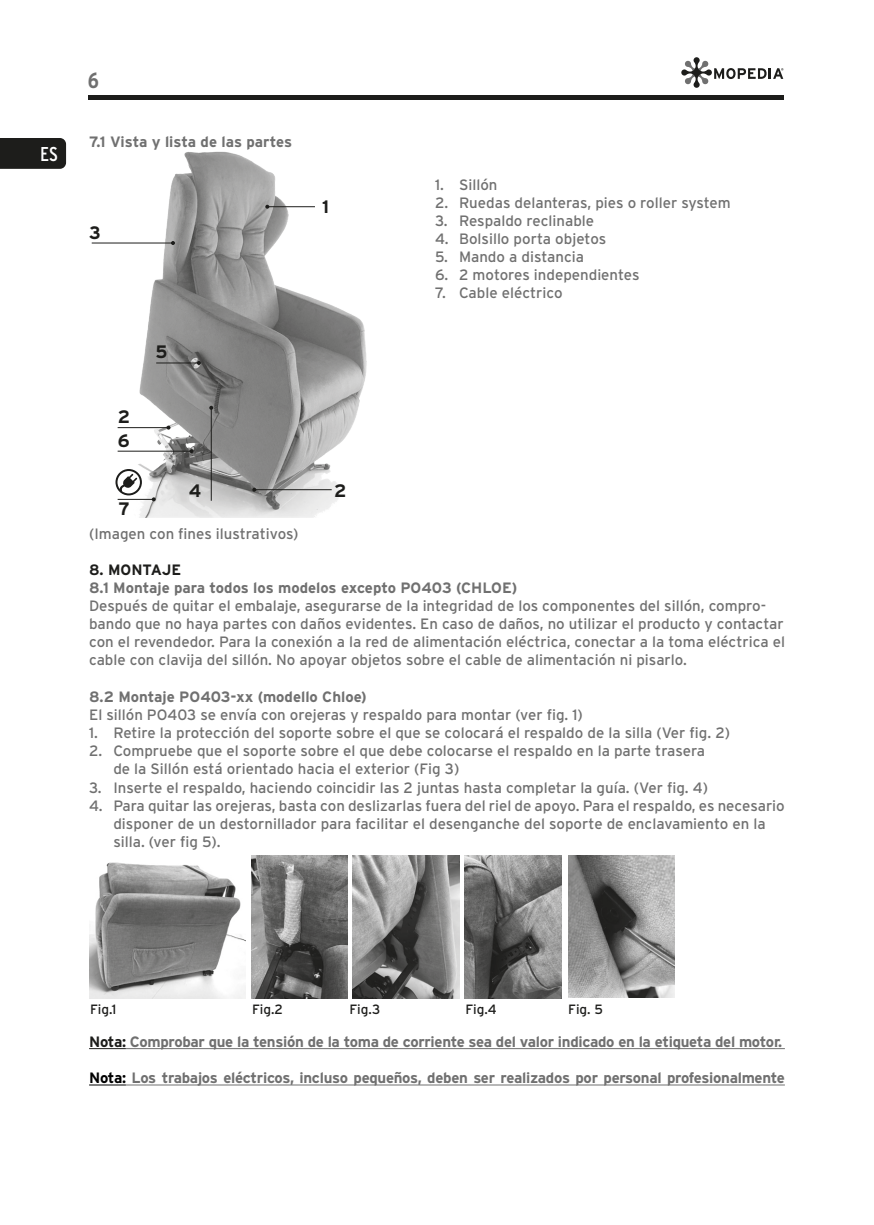
<style>
.page{position:relative;width:874px;height:1225px;background:#fff}
.page>*{position:absolute;margin:0;border:0;box-sizing:border-box;transform-origin:0 0}
.t1{font:700 22px "Interstate Condensed";color:#707070}
.t2{font:20px "Interstate Condensed";color:#fff}
.t3{font:700 18px "Interstate";color:#1d1d1b}
.Sottoparagrafi{font:15px/18.2px "Interstate";color:#707070}
.Sottoparagrafi-2{font:700 15px "Interstate";letter-spacing:-.02em;color:#707070}
.Sottoparagrafi-3{font:700 15px "Interstate";color:#707070}
.PARAGRAFI{font:15px "Interstate";color:#707070}
.PARAGRAFI-2{font:700 15px "Interstate";color:#1d1d1b}
.t4{font:13.4px "Interstate";color:#1d1d1b}
.s1{font-weight:700}
.s2{color:#1d1d1b}
.s3{color:#000}
</style>
<div class="page">
<div style="left:88px;top:95px;width:695px;height:5px;background:#1d1d1b"></div>
<svg style="left:681px;top:57px;width:102px;height:31px"></svg>
<div style="left:0;top:138px;width:66px;height:31px;background:#1d1d1b"></div>
<hr style="left:89px;top:1048px;width:37px;height:1px;background:#1d1d1b">
<hr style="left:126px;top:1048px;width:658px;height:1px;background:#707070">
<hr style="left:89px;top:1084px;width:37px;height:1px;background:#000">
<hr style="left:126px;top:1084px;width:658px;height:1px;background:#707070">
<img style="left:92px;top:151px;width:275px;height:366px">
<hr style="left:92px;top:242px;width:81px;height:1px;background:#1d1d1b">
<svg style="left:171px;top:241px;width:4px;height:4px"></svg>
<hr style="left:211px;top:408px;width:1px;height:93px;background:#1d1d1b">
<svg style="left:209px;top:406px;width:4px;height:4px"></svg>
<hr style="left:156px;top:362px;width:43px;height:1px;background:#1d1d1b">
<svg style="left:197px;top:361px;width:4px;height:4px"></svg>
<hr style="left:118px;top:499px;width:36px;height:1px;background:#1d1d1b">
<svg style="left:152px;top:497px;width:4px;height:4px"></svg>
<div style="left:115px;top:469px;width:27px;height:26px;border:2px solid #1d1d1b;border-radius:50%"></div>
<svg style="left:119px;top:474px;width:18px;height:18px"></svg>
<hr style="left:267px;top:206px;width:48px;height:1px;background:#1d1d1b">
<svg style="left:265px;top:205px;width:4px;height:4px"></svg>
<hr style="left:254px;top:489px;width:77px;height:1px;background:#1d1d1b">
<svg style="left:252px;top:488px;width:4px;height:4px"></svg>
<hr style="left:118px;top:427px;width:50px;height:1px;background:#1d1d1b">
<svg style="left:166px;top:425px;width:4px;height:4px"></svg>
<hr style="left:118px;top:451px;width:73px;height:1px;background:#1d1d1b">
<svg style="left:189px;top:449px;width:4px;height:4px"></svg>
<img style="left:89px;top:862px;width:156px;height:136px">
<img style="left:251px;top:855px;width:96px;height:143px">
<img style="left:352px;top:855px;width:107px;height:143px">
<img style="left:464px;top:855px;width:96px;height:143px">
<img style="left:568px;top:856px;width:106px;height:141px">
<h2 class="t2" style="left:40px;top:143px;width:19px">ES</h2>
<h1 class="t1" style="left:88px;top:68px;width:13px">6</h1>
<p class="Sottoparagrafi-2" style="left:89px;top:134px;width:204px">7.1 Vista y lista de las partes</p>
<p class="t3" style="left:89px;top:223px;width:13px">3</p>
<p class="t3" style="left:322px;top:196px;width:8px">1</p>
<p class="t3" style="left:118px;top:406px;width:14px">2</p>
<p class="t3" style="left:118px;top:430px;width:13px">6</p>
<p class="t3" style="left:118px;top:499px;width:13px">7</p>
<p class="t3" style="left:155px;top:342px;width:14px">5</p>
<p class="t3" style="left:189px;top:480px;width:14px">4</p>
<p class="t3" style="left:334px;top:480px;width:14px">2</p>
<p class="Sottoparagrafi" style="left:435px;top:176px;width:64px">1. Sillón</p>
<p class="Sottoparagrafi" style="left:435px;top:194px;width:297px">2. Ruedas delanteras, pies o roller system</p>
<p class="Sottoparagrafi" style="left:435px;top:212px;width:161px">3. Respaldo reclinable</p>
<p class="Sottoparagrafi" style="left:435px;top:230px;width:173px">4. Bolsillo porta objetos</p>
<p class="Sottoparagrafi" style="left:435px;top:248px;width:150px">5. Mando a distancia</p>
<p class="Sottoparagrafi" style="left:435px;top:266px;width:206px">6. 2 motores independientes</p>
<p class="Sottoparagrafi" style="left:435px;top:284px;width:129px">7. Cable eléctrico</p>
<p class="PARAGRAFI" style="left:89px;top:525px;width:211px">(Imagen con fines ilustrativos)</p>
<p class="PARAGRAFI-2" style="left:89px;top:561px;width:94px">8. MONTAJE</p>
<p class="Sottoparagrafi-3" style="left:89px;top:579px;width:429px">8.1 Montaje para todos los modelos excepto PO403 (CHLOE)</p>
<p class="Sottoparagrafi" style="left:89px;top:596px;width:697px">Después de quitar el embalaje, asegurarse de la integridad de los componentes del sillón, compro&shy;bando que no haya partes con daños evidentes. En caso de daños, no utilizar el producto y contactar con el revendedor. Para la conexión a la red de alimentación eléctrica, conectar a la toma eléctrica el cable con clavija del sillón. No apoyar objetos sobre el cable de alimentación ni pisarlo.</p>
<p class="Sottoparagrafi" style="left:89px;top:687px;width:495px"><span class="s1">8.2 Montaje PO403-xx (modello Chloe)<br></span>El sillón PO403 se envía con orejeras y respaldo para montar (ver fig. 1)</p>
<p class="Sottoparagrafi" style="left:89px;top:723px;width:642px">1. Retire la protección del soporte sobre el que se colocará el respaldo de la silla (Ver fig. 2)</p>
<p class="Sottoparagrafi" style="left:89px;top:741px;width:617px">2. Compruebe que el soporte sobre el que debe colocarse el respaldo en la parte trasera</p>
<p class="Sottoparagrafi" style="left:113px;top:760px;width:347px">de la Sillón está orientado hacia el exterior (Fig 3)</p>
<p class="Sottoparagrafi" style="left:89px;top:778px;width:620px">3. Inserte el respaldo, haciendo coincidir las 2 juntas hasta completar la guía. (Ver fig. 4)</p>
<p class="Sottoparagrafi" style="left:89px;top:796px;width:696px">4. Para quitar las orejeras, basta con deslizarlas fuera del riel de apoyo. Para el respaldo, es necesario</p>
<p class="Sottoparagrafi" style="left:113px;top:814px;width:653px">disponer de un destornillador para facilitar el desenganche del soporte de enclavamiento en la</p>
<p class="Sottoparagrafi" style="left:113px;top:832px;width:109px">silla. (ver fig 5).</p>
<p class="t4" style="left:90px;top:1002px;width:28px">Fig.1</p>
<p class="t4" style="left:252px;top:1002px;width:33px">Fig.2</p>
<p class="t4" style="left:349px;top:1002px;width:32px">Fig.3</p>
<p class="t4" style="left:465px;top:1002px;width:33px">Fig.4</p>
<p class="t4" style="left:568px;top:1002px;width:36px">Fig. 5</p>
<p class="Sottoparagrafi-2" style="left:89px;top:1033px;width:694px"><span class="s2">Nota:</span> Comprobar que la tensión de la toma de corriente sea del valor indicado en la etiqueta del motor.</p>
<p class="Sottoparagrafi-2" style="left:89px;top:1069px;width:697px"><span class="s3">Nota:</span> Los trabajos eléctricos, incluso pequeños, deben ser realizados por personal profesionalmente</p>
</div>
